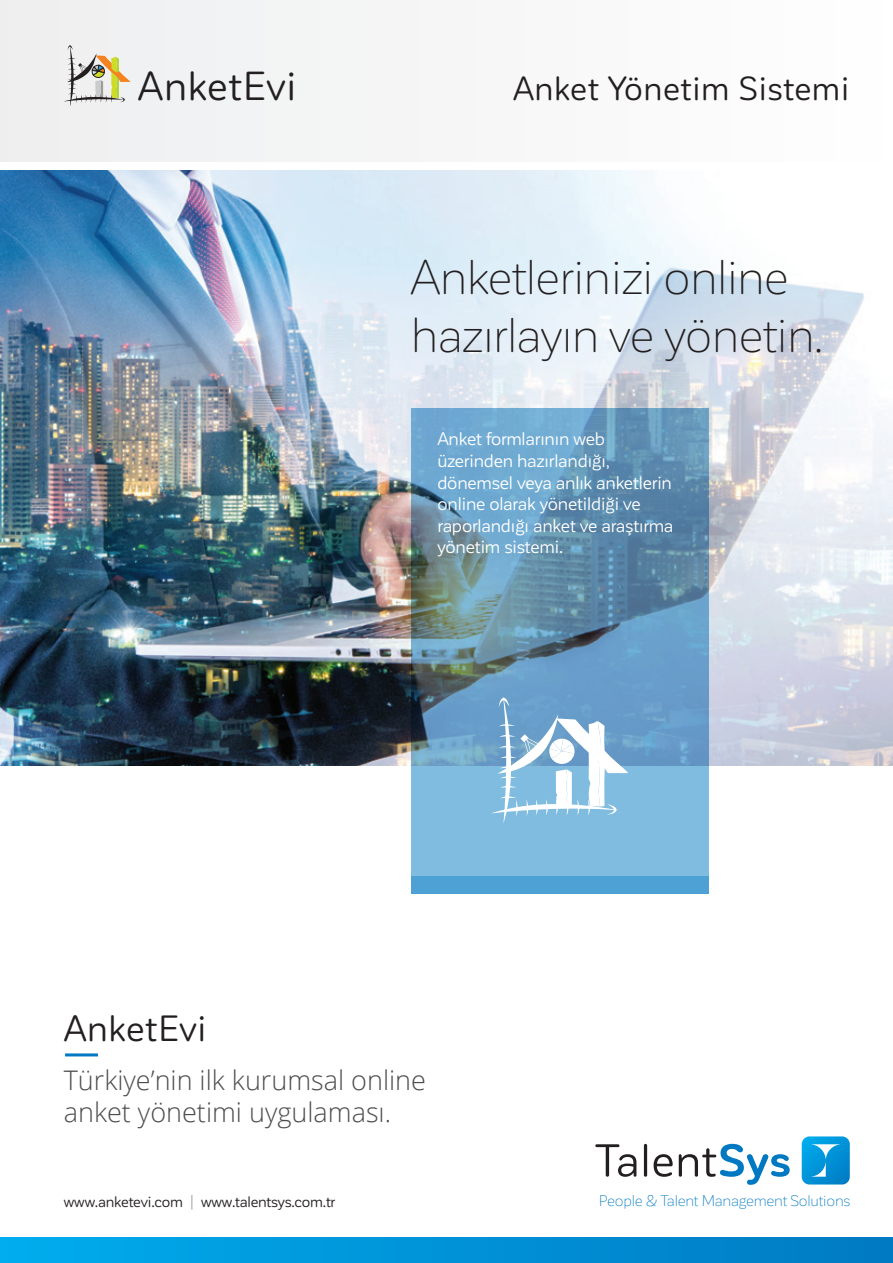
<style>
.page{position:relative;width:893px;height:1263px;background:#fff}
.page>*{position:absolute;margin:0;border:0;box-sizing:border-box;transform-origin:0 0}
.t1{font:300 48px/57.6px "Corporative Sans Rd";letter-spacing:-.015em;color:#231f20}
.t2{font:39.9px "Corporative Sans Rd";letter-spacing:.02em;color:#231f20}
.t3{font:36px "Corporative Sans Rd";letter-spacing:.02em;color:#231f20}
.t4{font:33px "Corporative Sans Rd";letter-spacing:.02em;color:#231f20}
.t5{font:300 27px/32.4px "Open Sans";color:#4d4d4d}
.t6{font:18px/21.6px "Corporative Sans Rd";letter-spacing:-.01em;color:#fff}
.t7{font:300 15.3px "Corporative Sans Rd";letter-spacing:-.015em;color:#0079c2}
.t8{font:15px "Corporative Sans Rd";letter-spacing:-.01em;color:#231f20}
.s1{color:#a8a9ad}
</style>
<div class="page">
<div style="left:0;top:0;width:893px;height:162px;background:#f6f6f7"></div>
<svg style="left:595px;top:1144px;width:41px;height:33px"></svg>
<hr style="left:644px;top:1144px;width:3px;height:33px;background:#231f20;border-radius:2px">
<svg style="left:654px;top:1154px;width:19px;height:23px"></svg>
<svg style="left:679px;top:1144px;width:111px;height:41px"></svg>
<svg style="left:802px;top:1136px;width:48px;height:48px;background:#1b9edc"></svg>
<img style="left:0;top:170px;width:893px;height:595px">
<div style="left:411px;top:876px;width:297px;height:17px;background:#4da1d4"></div>
<svg style="left:411px;top:408px;width:297px;height:468px;background:#6b9cbc"></svg>
<hr style="left:65px;top:1053px;width:33px;height:3px;background:#0079c2">
<svg style="left:64px;top:45px;width:67px;height:61px"></svg>
<svg style="left:491px;top:696px;width:137px;height:127px"></svg>
<div style="left:0;top:1237px;width:893px;height:26px;background:linear-gradient(to right,#00aced,#007ac2)"></div>
<h2 class="t2" style="left:138px;top:64px;width:160px">AnketEvi</h2>
<h3 class="t4" style="left:513px;top:70px;width:338px">Anket Yönetim Sistemi</h3>
<h1 class="t1" style="left:411px;top:249px;width:414px">Anketlerinizi online hazırlayın ve yönetin.</h1>
<p class="t6" style="left:437px;top:428px;width:237px">Anket formlarının web üzerinden hazırlandığı, dönemsel veya anlık anketlerin online olarak yönetildiği ve raporlandığı anket ve araştırma yönetim sistemi.</p>
<h3 class="t3" style="left:64px;top:1008px;width:144px">AnketEvi</h3>
<h3 class="t5" style="left:64px;top:1063px;width:364px">Türkiye’nin ilk kurumsal online anket yönetimi uygulaması.</h3>
<p class="t8" style="left:64px;top:1193px;width:273px">www.anketevi.com <span class="s1">|</span> www.talentsys.com.tr</p>
<p class="t7" style="left:599px;top:1193px;width:253px">People &amp; Talent Management Solutions</p>
</div>
